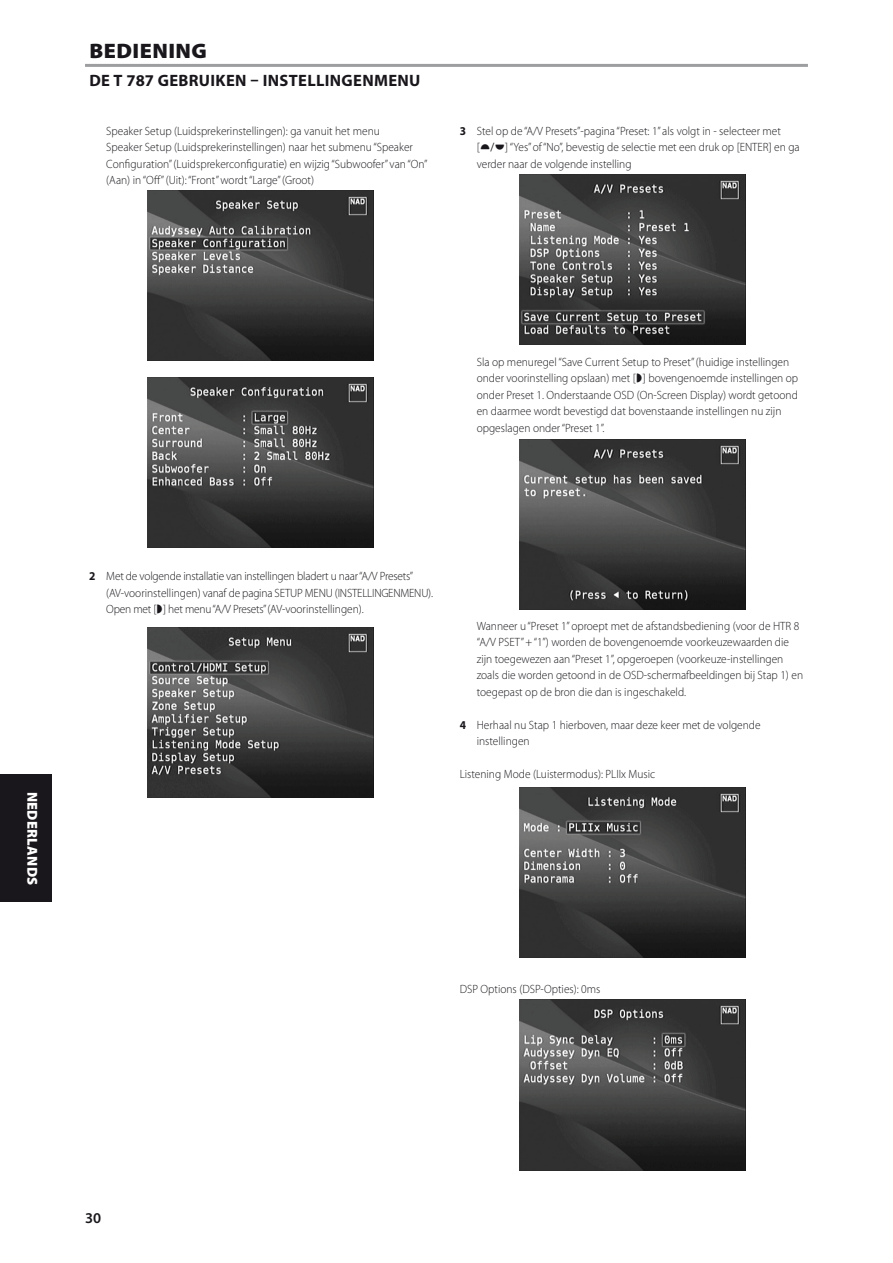
<style>
.page{position:relative;width:893px;height:1263px;background:#fff}
.page>*{position:absolute;margin:0;border:0;box-sizing:border-box;transform-origin:0 0}
.Body_copy_-_header{font:900 21px "Myriad Pro";letter-spacing:.02em;color:#1a171c;scale:1.05 1}
.Body_copy_-_header-2{font:700 16.5px "Myriad Pro";letter-spacing:.02em;color:#1a171c}
.t1{font:600 15px "Myriad Pro";color:#1a171c}
.t2{font:900 14.4px "Myriad Pro";letter-spacing:.02em;color:#fff}
.Body_copy_-_indent_1{font:300 12px/16.5px "Myriad Pro";color:#1a171c;scale:.95 1}
.Body_copy_-_indent_1-2{font:300 12px/16.5px "Myriad Pro";letter-spacing:-.02em;color:#1a171c;scale:.95 1}
.Body_copy_-_normal{font:300 12px "Myriad Pro";color:#1a171c;scale:.95 1}
.s1{font-weight:700}
</style>
<div class="page">
<hr style="left:85px;top:64px;width:723px;height:3px;background:#9d9ea0">
<img style="left:147px;top:191px;width:227px;height:170px">
<img style="left:519px;top:174px;width:227px;height:170px">
<img style="left:147px;top:377px;width:227px;height:170px">
<img style="left:519px;top:439px;width:227px;height:170px">
<img style="left:147px;top:627px;width:227px;height:170px">
<img style="left:519px;top:787px;width:227px;height:170px">
<img style="left:519px;top:1000px;width:227px;height:170px">
<div style="left:0;top:774px;width:51px;height:128px;background:#1a171c"></div>
<p class="Body_copy_-_header" style="left:90px;top:37px;width:113px">BEDIENING</p>
<p class="Body_copy_-_header-2" style="left:89px;top:70px;width:332px">DE T 787 GEBRUIKEN – INSTELLINGENMENU</p>
<p class="Body_copy_-_indent_1" style="left:106px;top:122px;width:340px">Speaker Setup (Luidsprekerinstellingen): ga vanuit het menu<br>Speaker Setup (Luidsprekerinstellingen) naar het submenu “Speaker Configuration” (Luidsprekerconfiguratie) en wijzig “Subwoofer” van “On” (Aan) in “Off” (Uit): “Front” wordt “Large” (Groot)</p>
<p class="Body_copy_-_indent_1" style="left:477px;top:122px;width:322px;text-indent:-17px"><span class="s1">3</span> Stel op de “A/V Presets”-pagina “Preset: 1” als volgt in - selecteer met [</p>
<p class="Body_copy_-_indent_1" style="left:477px;top:139px;width:341px;text-indent:29px">] “Yes” of “No”, bevestig de selectie met een druk op [ENTER] en ga verder naar de volgende instelling</p>
<p class="Body_copy_-_indent_1" style="left:477px;top:353px;width:340px">Sla op menuregel “Save Current Setup to Preset” (huidige instellingen onder voorinstelling opslaan) met [ ] bovengenoemde instellingen op onder Preset 1. Onderstaande OSD (On-Screen Display) wordt getoond en daarmee wordt bevestigd dat bovenstaande instellingen nu zijn opgeslagen onder “Preset 1”.</p>
<p class="t2" style="left:42px;top:791px;width:95px;rotate:90deg">NEDERLANDS</p>
<p class="Body_copy_-_indent_1-2" style="left:106px;top:568px;width:345px;text-indent:-17px"><span class="s1">2</span> Met de volgende installatie van instellingen bladert u naar “A/V Presets” (AV-voorinstellingen) vanaf de pagina SETUP MENU (INSTELLINGENMENU).<br>Open met [ ] het menu “A/V Presets” (AV-voorinstellingen).</p>
<p class="Body_copy_-_indent_1" style="left:477px;top:617px;width:345px">Wanneer u “Preset 1” oproept met de afstandsbediening (voor de HTR 8 “A/V PSET” + “1”) worden de bovengenoemde voorkeuzewaarden die zijn toegewezen aan “Preset 1”, opgeroepen (voorkeuze-instellingen zoals die worden getoond in de OSD-schermafbeeldingen bij Stap 1) en toegepast op de bron die dan is ingeschakeld.</p>
<p class="Body_copy_-_indent_1" style="left:477px;top:716px;width:300px;text-indent:-17px"><span class="s1">4</span> Herhaal nu Stap 1 hierboven, maar deze keer met de volgende instellingen</p>
<p class="Body_copy_-_normal" style="left:460px;top:767px;width:207px">Listening Mode (Luistermodus): PLIIx Music</p>
<p class="Body_copy_-_normal" style="left:460px;top:981px;width:150px">DSP Options (DSP-Opties): 0ms</p>
<p class="t1" style="left:85px;top:1208px;width:18px">30</p>
</div>
